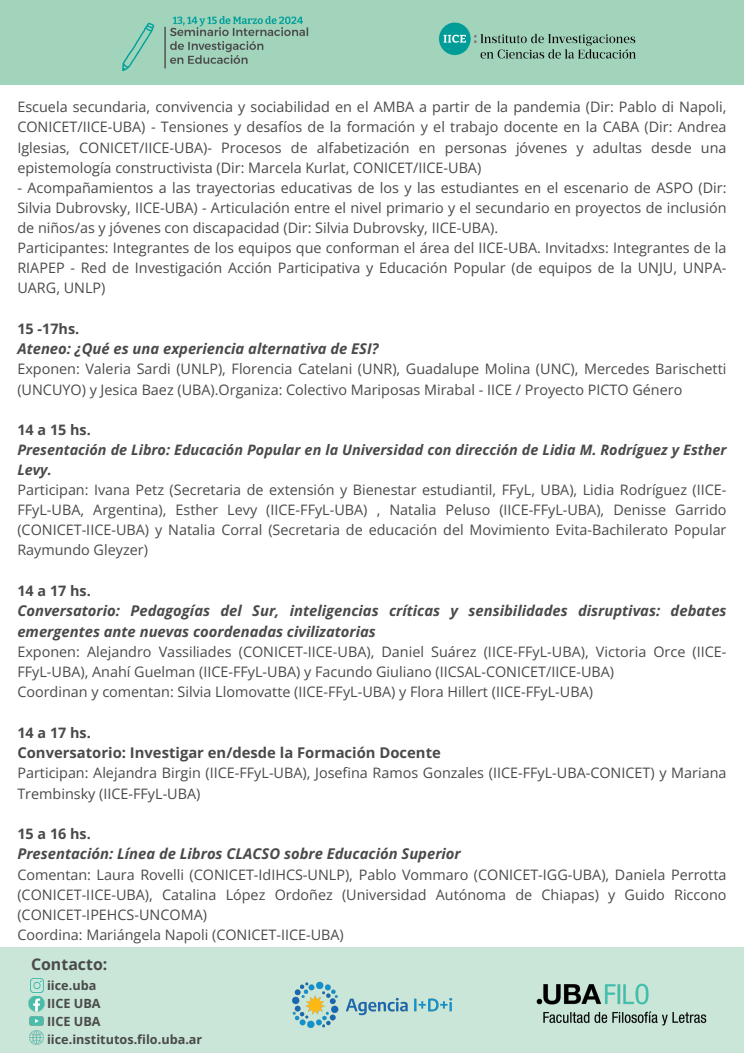
<style>
.page{position:relative;width:744px;height:1053px;background:#fff}
.page>*{position:absolute;margin:0;border:0;box-sizing:border-box;transform-origin:0 0}
.t1{font:700 15.92px "Open Sans";color:#4a4a4a}
.t2{font:italic 700 14.8px/20.7px "Open Sans";color:#4a4a4a}
.t3{font:700 14.8px "Open Sans";color:#4a4a4a}
.t4{font:14.4px/20.1px "Open Sans";color:#4a4a4a}
.t5{font:700 14.4px "Open Sans";color:#4a4a4a}
.t6{font:700 12.68px "Open Sans";color:#4a4a4a}
.s1{font-weight:700}
.s2{font-weight:700;font-style:italic}
</style>
<div class="page">
<div style="left:0;top:0;width:744px;height:84px;background:#a2d4bc"></div>
<img style="left:99px;top:16px;width:232px;height:69px">
<img style="left:439px;top:22px;width:197px;height:37px">
<div style="left:0;top:947px;width:744px;height:105px;background:#c9e6d8"></div>
<img style="left:30px;top:978px;width:14px;height:14px">
<img style="left:29px;top:996px;width:15px;height:15px">
<img style="left:30px;top:1030px;width:13px;height:14px">
<svg style="left:30px;top:1016px;width:13px;height:9px"></svg>
<img style="left:292px;top:981px;width:161px;height:47px">
<img style="left:536px;top:983px;width:171px;height:43px">
<p class="t4" style="left:17px;top:97px;width:711px;text-align:justify">Escuela secundaria, convivencia y sociabilidad en el AMBA a partir de la pandemia (Dir: Pablo di Napoli, CONICET/IICE-UBA) - Tensiones y desafíos de la formación y el trabajo docente en la CABA (Dir: Andrea Iglesias, CONICET/IICE-UBA)- Procesos de alfabetización en personas jóvenes y adultas desde una epistemología constructivista (Dir: Marcela Kurlat, CONICET/IICE-UBA)</p>
<p class="t4" style="left:17px;top:177px;width:711px">- Acompañamientos a las trayectorias educativas de los y las estudiantes en el escenario de ASPO (Dir:<br>Silvia Dubrovsky, IICE-UBA) - Articulación entre el nivel primario y el secundario en proyectos de inclusión de niños/as y jóvenes con discapacidad (Dir: Silvia Dubrovsky, IICE-UBA).<br>Participantes: Integrantes de los equipos que conforman el área del IICE-UBA. Invitadxs: Integrantes de la RIAPEP - Red de Investigación Acción Participativa y Educación Popular (de equipos de la UNJU, UNPA-UARG, UNLP)</p>
<p class="t5" style="left:17px;top:318px;width:63px">15 -17hs.</p>
<p class="t2" style="left:17px;top:338px;width:363px">Ateneo: ¿Qué es una experiencia alternativa de ESI?</p>
<p class="t4" style="left:17px;top:359px;width:711px">Exponen: Valeria Sardi (UNLP), Florencia Catelani (UNR), Guadalupe Molina (UNC), Mercedes Barischetti (UNCUYO) y Jesica Baez (UBA).Organiza: Colectivo Mariposas Mirabal - IICE / Proyecto PICTO Género</p>
<p class="t4" style="left:17px;top:419px;width:711px"><span class="s1">14 a 15 hs.<br></span><span class="s2">Presentación de Libro: Educación Popular en la Universidad con dirección de Lidia M. Rodríguez y Esther Levy.<br></span>Participan: Ivana Petz (Secretaria de extensión y Bienestar estudiantil, FFyL, UBA), Lidia Rodríguez (IICE-FFyL-UBA, Argentina), Esther Levy (IICE-FFyL-UBA) , Natalia Peluso (IICE-FFyL-UBA), Denisse Garrido (CONICET-IICE-UBA) y Natalia Corral (Secretaria de educación del Movimiento Evita-Bachilerato Popular Raymundo Gleyzer)</p>
<p class="t5" style="left:17px;top:580px;width:75px">14 a 17 hs.</p>
<p class="t2" style="left:17px;top:600px;width:711px">Conversatorio: Pedagogías del Sur, inteligencias críticas y sensibilidades disruptivas: debates emergentes ante nuevas coordenadas civilizatorias</p>
<p class="t4" style="left:17px;top:641px;width:711px">Exponen: Alejandro Vassiliades (CONICET-IICE-UBA), Daniel Suárez (IICE-FFyL-UBA), Victoria Orce (IICE-<br>FFyL-UBA), Anahí Guelman (IICE-FFyL-UBA) y Facundo Giuliano (IICSAL-CONICET/IICE-UBA)<br>Coordinan y comentan: Silvia Llomovatte (IICE-FFyL-UBA) y Flora Hillert (IICE-FFyL-UBA)</p>
<p class="t5" style="left:17px;top:722px;width:75px">14 a 17 hs.</p>
<p class="t3" style="left:17px;top:742px;width:425px">Conversatorio: Investigar en/desde la Formación Docente</p>
<p class="t4" style="left:17px;top:762px;width:711px">Participan: Alejandra Birgin (IICE-FFyL-UBA), Josefina Ramos Gonzales (IICE-FFyL-UBA-CONICET) y Mariana<br>Trembinsky (IICE-FFyL-UBA)</p>
<p class="t5" style="left:17px;top:823px;width:75px">15 a 16 hs.</p>
<p class="t2" style="left:17px;top:843px;width:445px">Presentación: Línea de Libros CLACSO sobre Educación Superior</p>
<p class="t4" style="left:17px;top:863px;width:711px">Comentan: Laura Rovelli (CONICET-IdIHCS-UNLP), Pablo Vommaro (CONICET-IGG-UBA), Daniela Perrotta (CONICET-IICE-UBA), Catalina López Ordoñez (Universidad Autónoma de Chiapas) y Guido Riccono (CONICET-IPEHCS-UNCOMA)<br>Coordina: Mariángela Napoli (CONICET-IICE-UBA)</p>
<p class="t1" style="left:31px;top:952px;width:78px">Contacto:</p>
<h1 class="t6" style="left:47px;top:976px;width:51px">iice.uba</h1>
<p class="t6" style="left:47px;top:994px;width:55px">IICE UBA</p>
<p class="t6" style="left:47px;top:1012px;width:55px">IICE UBA</p>
<p class="t6" style="left:47px;top:1029px;width:157px">iice.institutos.filo.uba.ar</p>
</div>
